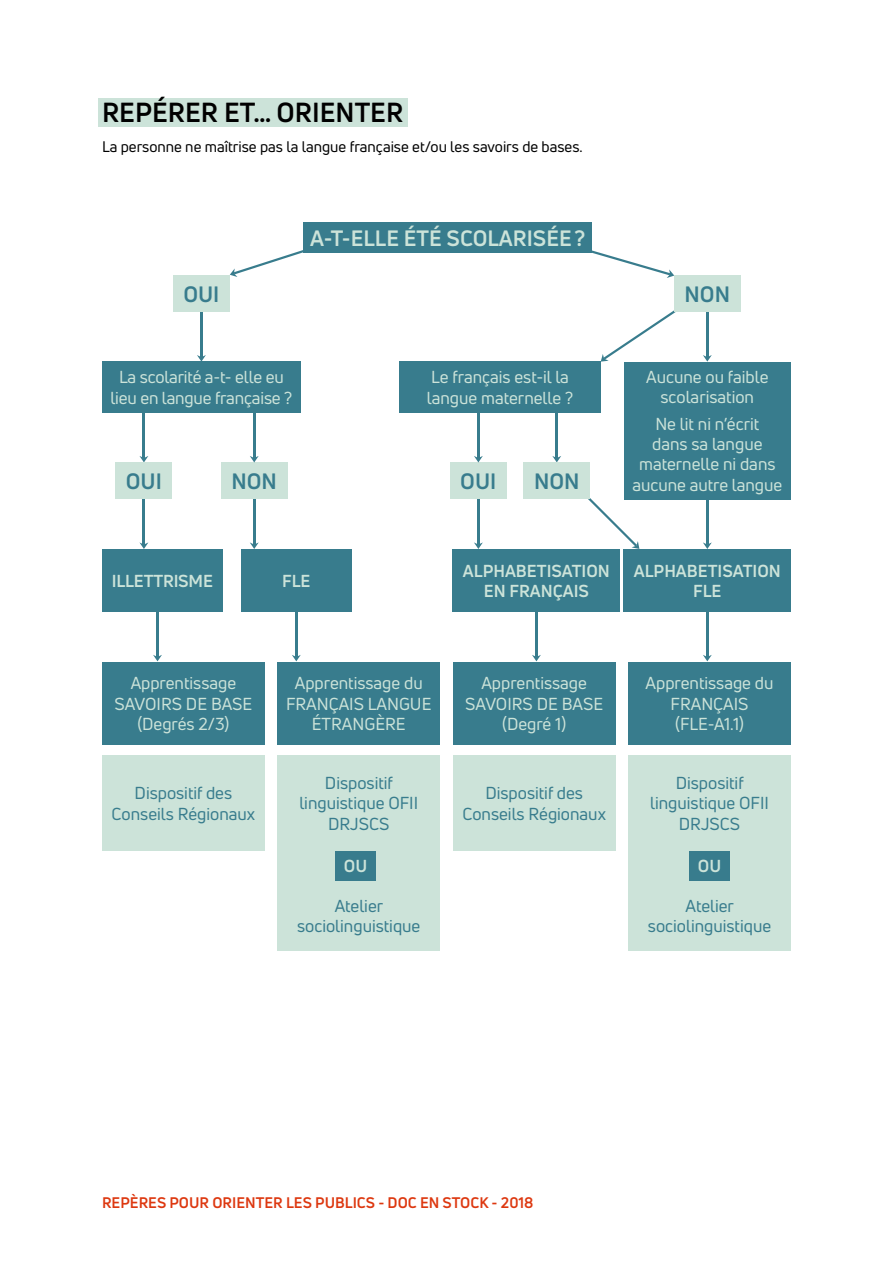
<style>
.page{position:relative;width:893px;height:1263px;background:#fff}
.page>*{position:absolute;margin:0;border:0;box-sizing:border-box;transform-origin:0 0}
.t1{font:700 27px "Uni Neue";color:#000}
.t2{font:700 21.75px "Uni Neue";color:#cce3d9}
.t3{font:700 21.75px "Uni Neue";color:#387c8d}
.t4{font:16.95px/20.4px "Uni Neue";color:#cce3d9;text-align:center}
.t5{font:16.95px/20.4px "Uni Neue";color:#387c8d;text-align:center}
.t6{font:700 16.95px/20.4px "Uni Neue";color:#cce3d9;text-align:center}
.t7{font:15px "Uni Neue";color:#000}
.t8{font:700 15px "Uni Neue";color:#dd3810}
</style>
<div class="page">
<div style="left:98px;top:98px;width:310px;height:29px;background:#cce3d9"></div>
<hr style="left:143px;top:413px;width:2px;height:45px;background:#387c8d">
<svg style="left:139px;top:456px;width:9px;height:6px"></svg>
<hr style="left:143px;top:499px;width:2px;height:45px;background:#387c8d">
<svg style="left:139px;top:542px;width:9px;height:7px"></svg>
<div style="left:277px;top:843px;width:163px;height:81px;background:#cce3d9"></div>
<div style="left:628px;top:842px;width:163px;height:81px;background:#cce3d9"></div>
<div style="left:102px;top:362px;width:199px;height:51px;background:#387c8d"></div>
<div style="left:102px;top:662px;width:163px;height:83px;background:#387c8d"></div>
<div style="left:102px;top:755px;width:163px;height:96px;background:#cce3d9"></div>
<div style="left:277px;top:662px;width:163px;height:83px;background:#387c8d"></div>
<div style="left:277px;top:755px;width:163px;height:96px;background:#cce3d9"></div>
<div style="left:277px;top:880px;width:163px;height:71px;background:#cce3d9"></div>
<div style="left:628px;top:880px;width:163px;height:71px;background:#cce3d9"></div>
<div style="left:453px;top:662px;width:162px;height:83px;background:#387c8d"></div>
<div style="left:453px;top:755px;width:162px;height:96px;background:#cce3d9"></div>
<div style="left:628px;top:662px;width:163px;height:83px;background:#387c8d"></div>
<div style="left:628px;top:755px;width:163px;height:96px;background:#cce3d9"></div>
<div style="left:102px;top:549px;width:121px;height:63px;background:#387c8d"></div>
<div style="left:453px;top:549px;width:167px;height:63px;background:#387c8d"></div>
<div style="left:624px;top:549px;width:167px;height:63px;background:#387c8d"></div>
<div style="left:241px;top:549px;width:111px;height:63px;background:#387c8d"></div>
<div style="left:335px;top:851px;width:41px;height:29px;background:#387c8d"></div>
<div style="left:689px;top:851px;width:41px;height:29px;background:#387c8d"></div>
<div style="left:399px;top:362px;width:202px;height:51px;background:#387c8d"></div>
<div style="left:624px;top:362px;width:167px;height:137px;background:#387c8d"></div>
<div style="left:173px;top:275px;width:57px;height:37px;background:#cce3d9"></div>
<div style="left:450px;top:462px;width:57px;height:37px;background:#cce3d9"></div>
<hr style="left:200px;top:312px;width:3px;height:45px;background:#387c8d">
<svg style="left:197px;top:355px;width:9px;height:7px"></svg>
<hr style="left:477px;top:413px;width:2px;height:45px;background:#387c8d">
<svg style="left:474px;top:456px;width:9px;height:6px"></svg>
<hr style="left:556px;top:413px;width:2px;height:45px;background:#387c8d">
<svg style="left:552px;top:456px;width:9px;height:6px"></svg>
<div style="left:116px;top:462px;width:56px;height:37px;background:#cce3d9"></div>
<div style="left:221px;top:462px;width:66px;height:37px;background:#cce3d9"></div>
<hr style="left:253px;top:413px;width:2px;height:45px;background:#387c8d">
<svg style="left:250px;top:456px;width:9px;height:6px"></svg>
<hr style="left:156px;top:612px;width:3px;height:45px;background:#387c8d">
<svg style="left:153px;top:655px;width:9px;height:6px"></svg>
<hr style="left:253px;top:499px;width:2px;height:45px;background:#387c8d">
<svg style="left:250px;top:542px;width:9px;height:7px"></svg>
<hr style="left:295px;top:612px;width:2px;height:45px;background:#387c8d">
<svg style="left:292px;top:655px;width:9px;height:6px"></svg>
<hr style="left:477px;top:499px;width:2px;height:45px;background:#387c8d">
<svg style="left:474px;top:542px;width:9px;height:7px"></svg>
<svg style="left:588px;top:498px;width:51px;height:51px"></svg>
<hr style="left:706px;top:499px;width:2px;height:45px;background:#387c8d">
<svg style="left:703px;top:542px;width:9px;height:7px"></svg>
<hr style="left:535px;top:612px;width:2px;height:45px;background:#387c8d">
<svg style="left:532px;top:655px;width:9px;height:6px"></svg>
<hr style="left:706px;top:612px;width:2px;height:45px;background:#387c8d">
<svg style="left:703px;top:655px;width:9px;height:6px"></svg>
<svg style="left:581px;top:250px;width:93px;height:28px"></svg>
<svg style="left:230px;top:250px;width:92px;height:27px"></svg>
<svg style="left:601px;top:310px;width:75px;height:52px"></svg>
<hr style="left:706px;top:312px;width:2px;height:45px;background:#387c8d">
<svg style="left:703px;top:355px;width:9px;height:7px"></svg>
<div style="left:524px;top:462px;width:66px;height:37px;background:#cce3d9"></div>
<div style="left:674px;top:275px;width:66px;height:37px;background:#cce3d9"></div>
<div style="left:303px;top:222px;width:289px;height:30px;background:#387c8d"></div>
<h1 class="t1" style="left:102px;top:96px;width:303px">REPÉRER ET… ORIENTER</h1>
<p class="t7" style="left:102px;top:137px;width:482px">La personne ne maîtrise pas la langue française et/ou les savoirs de bases.</p>
<p class="t3" style="left:183px;top:280px;width:38px">OUI</p>
<p class="t2" style="left:310px;top:224px;width:277px">A-T-ELLE ÉTÉ SCOLARISÉE?</p>
<p class="t3" style="left:685px;top:280px;width:47px">NON</p>
<p class="t4" style="left:427px;top:367px;width:148px;text-align:left">Le français est-il la langue maternelle ?</p>
<p class="t4" style="left:646px;top:366px;width:124px">Aucune ou faible scolarisation</p>
<p class="t4" style="left:632px;top:413px;width:151px">Ne lit ni n’écrit<br>dans sa langue maternelle ni dans aucune autre langue</p>
<p class="t4" style="left:111px;top:367px;width:183px">La scolarité a-t- elle eu lieu en langue française ?</p>
<p class="t3" style="left:126px;top:468px;width:38px">OUI</p>
<p class="t3" style="left:231px;top:468px;width:47px">NON</p>
<p class="t3" style="left:460px;top:468px;width:38px">OUI</p>
<p class="t3" style="left:534px;top:468px;width:47px">NON</p>
<p class="t6" style="left:112px;top:570px;width:103px">ILLETTRISME</p>
<p class="t6" style="left:463px;top:560px;width:149px">ALPHABETISATION<br>EN FRANÇAIS</p>
<p class="t6" style="left:634px;top:560px;width:149px">ALPHABETISATION<br>FLE</p>
<p class="t6" style="left:282px;top:570px;width:30px">FLE</p>
<p class="t4" style="left:114px;top:673px;width:139px">Apprentissage<br>SAVOIRS DE BASE (Degrés 2/3)</p>
<p class="t5" style="left:112px;top:783px;width:145px">Dispositif des<br>Conseils Régionaux</p>
<p class="t4" style="left:286px;top:673px;width:147px">Apprentissage du<br>FRANÇAIS LANGUE<br>ÉTRANGÈRE</p>
<p class="t5" style="left:299px;top:773px;width:120px">Dispositif linguistique OFII<br>DRJSCS</p>
<p class="t4" style="left:465px;top:673px;width:139px">Apprentissage<br>SAVOIRS DE BASE (Degré 1)</p>
<p class="t5" style="left:462px;top:783px;width:145px">Dispositif des<br>Conseils Régionaux</p>
<p class="t4" style="left:646px;top:673px;width:129px">Apprentissage du<br>FRANÇAIS (FLE-A1.1)</p>
<p class="t5" style="left:650px;top:773px;width:120px">Dispositif linguistique OFII<br>DRJSCS</p>
<p class="t6" style="left:344px;top:855px;width:25px">OU</p>
<p class="t6" style="left:698px;top:856px;width:25px">OU</p>
<p class="t5" style="left:297px;top:896px;width:125px">Atelier sociolinguistique</p>
<p class="t5" style="left:648px;top:895px;width:125px">Atelier sociolinguistique</p>
<p class="t8" style="left:102px;top:1193px;width:433px">REPÈRES POUR ORIENTER LES PUBLICS - DOC EN STOCK - 2018</p>
</div>
